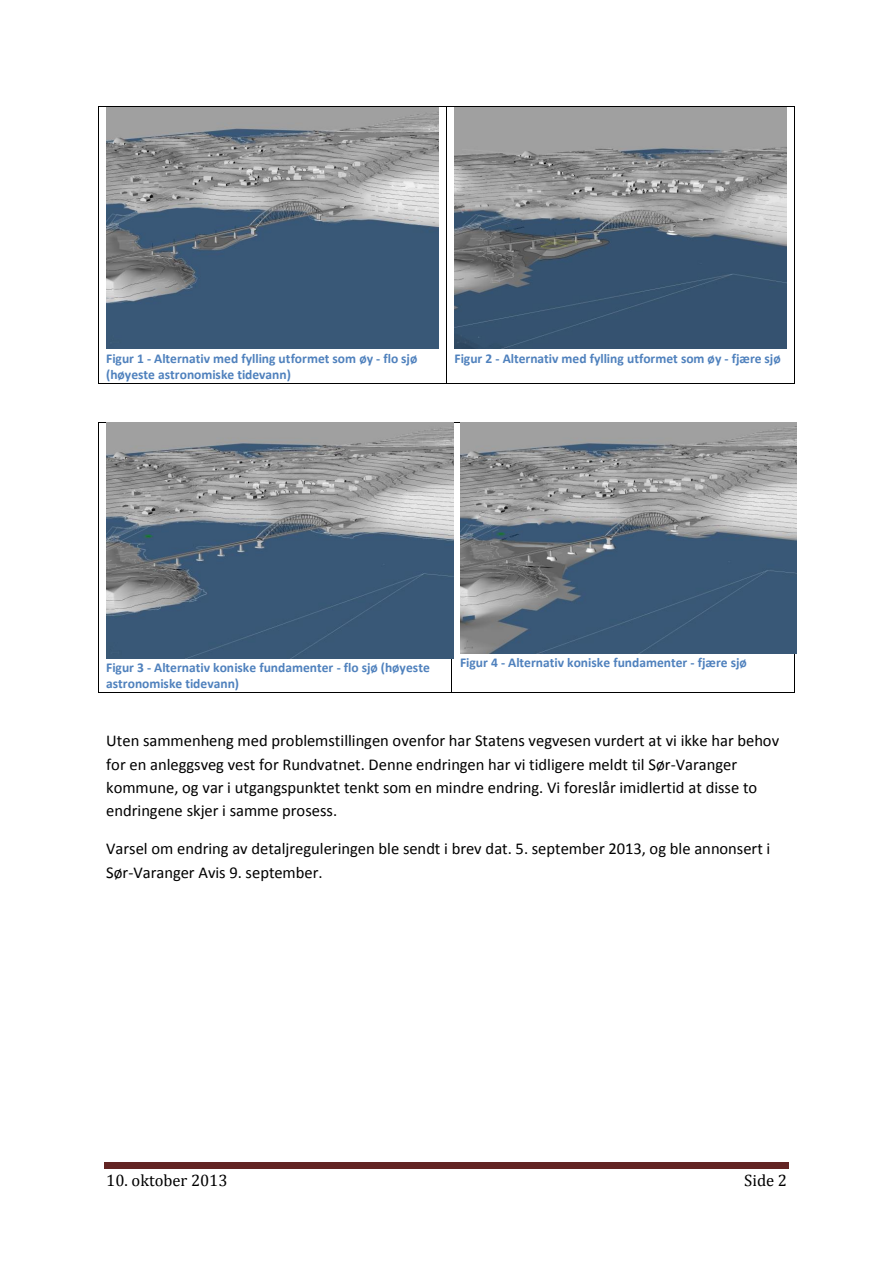
<style>
.page{position:relative;width:893px;height:1263px;background:#fff}
.page>*{position:absolute;margin:0;border:0;box-sizing:border-box;transform-origin:0 0}
.t1{font:16.5px/23.2px "Calibri";color:#000}
.t2{font:16.5px "Cambria";color:#000}
.t3{font:700 13.5px/16.4px "Calibri";color:#4f81bd}
</style>
<div class="page">
<div style="left:104px;top:1162px;width:685px;height:5px;background:#622423"></div>
<hr style="left:104px;top:1168px;width:685px;height:1px;background:#622423">
<hr style="left:98px;top:106px;width:348px;height:1px;background:#000">
<hr style="left:447px;top:106px;width:347px;height:1px;background:#000">
<hr style="left:98px;top:107px;width:1px;height:276px;background:#000">
<hr style="left:98px;top:383px;width:348px;height:1px;background:#000">
<hr style="left:446px;top:107px;width:1px;height:276px;background:#000">
<hr style="left:447px;top:383px;width:347px;height:1px;background:#000">
<hr style="left:794px;top:107px;width:1px;height:276px;background:#000">
<hr style="left:98px;top:422px;width:354px;height:1px;background:#000">
<hr style="left:452px;top:422px;width:342px;height:1px;background:#000">
<hr style="left:98px;top:423px;width:1px;height:269px;background:#000">
<hr style="left:98px;top:692px;width:354px;height:1px;background:#000">
<hr style="left:452px;top:423px;width:1px;height:269px;background:#000">
<hr style="left:452px;top:692px;width:342px;height:1px;background:#000">
<hr style="left:794px;top:423px;width:1px;height:269px;background:#000">
<img style="left:106px;top:107px;width:332px;height:242px">
<img style="left:455px;top:107px;width:331px;height:242px">
<img style="left:106px;top:423px;width:348px;height:236px">
<img style="left:460px;top:423px;width:336px;height:230px">
<p class="t3" style="left:106px;top:351px;width:313px">Figur 1 - Alternativ med fylling utformet som øy - flo sjø (høyeste astronomiske tidevann)</p>
<p class="t3" style="left:455px;top:351px;width:328px">Figur 2 - Alternativ med fylling utformet som øy - fjære sjø</p>
<p class="t3" style="left:106px;top:660px;width:325px">Figur 3 - Alternativ koniske fundamenter - flo sjø (høyeste astronomiske tidevann)</p>
<p class="t3" style="left:460px;top:656px;width:288px">Figur 4 - Alternativ koniske fundamenter - fjære sjø</p>
<p class="t1" style="left:106px;top:731px;width:674px">Uten sammenheng med problemstillingen ovenfor har Statens vegvesen vurdert at vi ikke har behov for en anleggsveg vest for Rundvatnet. Denne endringen har vi tidligere meldt til Sør-Varanger kommune, og var i utgangspunktet tenkt som en mindre endring. Vi foreslår imidlertid at disse to endringene skjer i samme prosess.</p>
<p class="t1" style="left:106px;top:838px;width:666px">Varsel om endring av detaljreguleringen ble sendt i brev dat. 5. september 2013, og ble annonsert i<br>Sør-Varanger Avis 9. september.</p>
<p class="t2" style="left:106px;top:1171px;width:123px">10. oktober 2013</p>
<p class="t2" style="left:744px;top:1171px;width:44px">Side 2</p>
</div>
